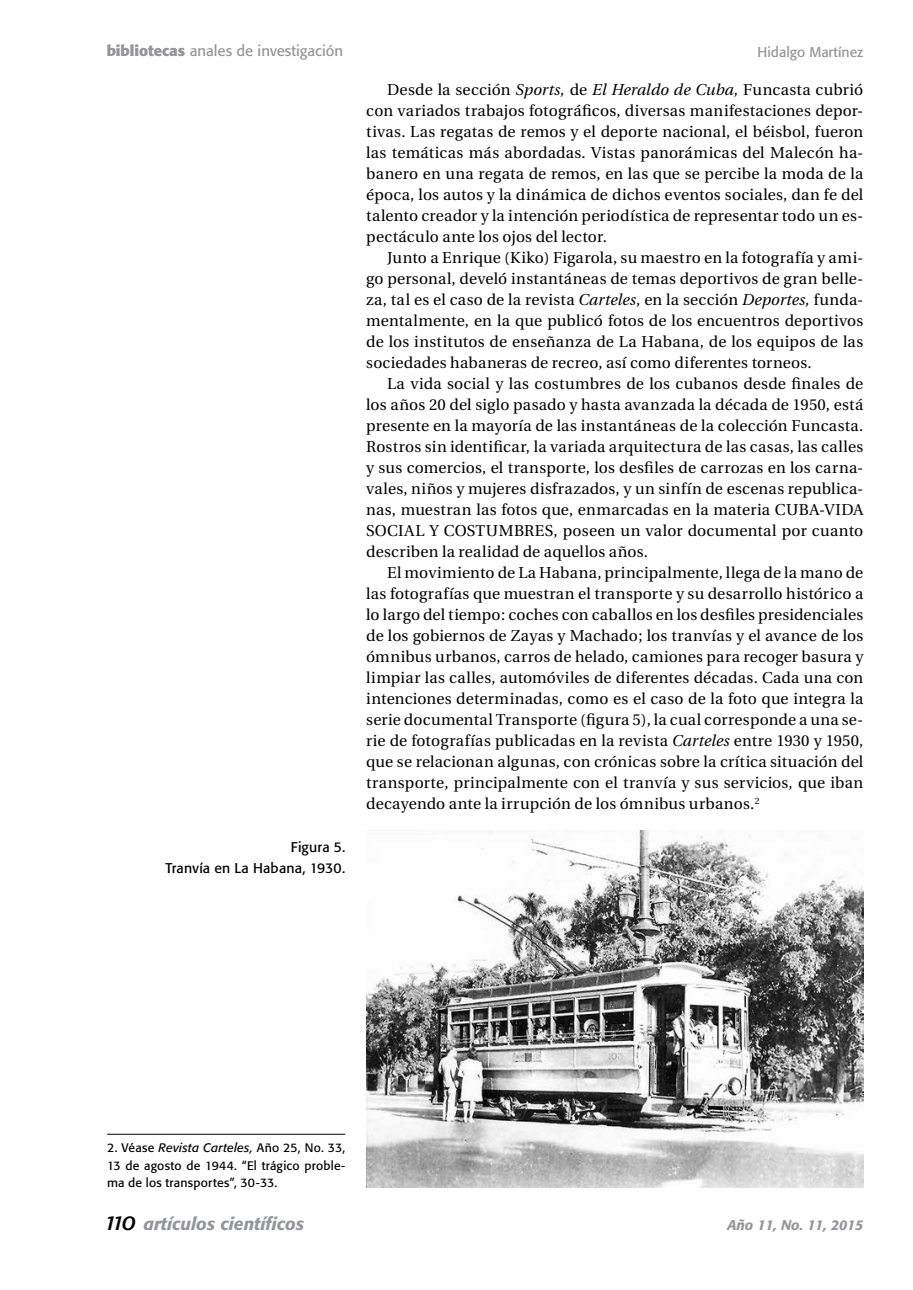
<style>
.page{position:relative;width:913px;height:1290px;background:#fff}
.page>*{position:absolute;margin:0;border:0;box-sizing:border-box;transform-origin:0 0}
.t1{font:italic 500 17.5px "Formata";color:#939598}
.t2{font:15.75px/21px "Utopia";letter-spacing:.01em;color:#000;text-align:justify}
.t3{font:14.88px "Formata";color:#939598}
.t4{font:14px/21px "Formata";letter-spacing:.015em;color:#000;text-align:right}
.t5{font:italic 500 14px "Formata";color:#939598}
.t6{font:14px "Formata";color:#939598}
.t7{font:12.25px/17.5px "Formata";letter-spacing:.015em;color:#000;text-align:justify}
.s1{font-weight:700}
.s2{font-style:italic}
</style>
<div class="page">
<img style="left:366px;top:830px;width:497px;height:357px">
<hr style="left:107px;top:1134px;width:238px;height:1px;background:#000">
<p class="t3" style="left:107px;top:42px;width:238px"><span class="s1">bibliotecas</span> anales de investigación</p>
<p class="t6" style="left:757px;top:43px;width:107px">Hidalgo Martínez</p>
<p class="t2" style="left:366px;top:80px;width:499px;text-indent:21px">Desde la sección <span class="s2">Sports,</span> de <span class="s2">El Heraldo de Cuba,</span> Funcasta cubrió con variados trabajos fotográficos, diversas manifestaciones depor&shy;tivas. Las regatas de remos y el deporte nacional, el béisbol, fueron las temáticas más abordadas. Vistas panorámicas del Malecón ha&shy;banero en una regata de remos, en las que se percibe la moda de la época, los autos y la dinámica de dichos eventos sociales, dan fe del talento creador y la intención periodística de representar todo un es&shy;pectáculo ante los ojos del lector.</p>
<p class="t2" style="left:366px;top:248px;width:499px;text-indent:21px">Junto a Enrique (Kiko) Figarola, su maestro en la fotografía y ami&shy;go personal, develó instantáneas de temas deportivos de gran belle&shy;za, tal es el caso de la revista <span class="s2">Carteles</span>, en la sección <span class="s2">Deportes,</span> funda&shy;mentalmente, en la que publicó fotos de los encuentros deportivos de los institutos de enseñanza de La Habana, de los equipos de las sociedades habaneras de recreo, así como diferentes torneos.</p>
<p class="t2" style="left:366px;top:374px;width:499px;text-indent:21px">La vida social y las costumbres de los cubanos desde finales de los años 20 del siglo pasado y hasta avanzada la década de 1950, está presente en la mayoría de las instantáneas de la colección Funcasta.<br>Rostros sin identificar, la variada arquitectura de las casas, las calles y sus comercios, el transporte, los desfiles de carrozas en los carna&shy;vales, niños y mujeres disfrazados, y un sinfín de escenas republica&shy;nas, muestran las fotos que, enmarcadas en la materia CUBA-VIDA SOCIAL Y COSTUMBRES, poseen un valor documental por cuanto describen la realidad de aquellos años.</p>
<p class="t2" style="left:366px;top:563px;width:499px;text-indent:21px">El movimiento de La Habana, principalmente, llega de la mano de las fotografías que muestran el transporte y su desarrollo histórico a lo largo del tiempo: coches con caballos en los desfiles presidenciales de los gobiernos de Zayas y Machado; los tranvías y el avance de los ómnibus urbanos, carros de helado, camiones para recoger basura y limpiar las calles, automóviles de diferentes décadas. Cada una con intenciones determinadas, como es el caso de la foto que integra la serie documental Transporte (figura 5), la cual corresponde a una se&shy;rie de fotografías publicadas en la revista <span class="s2">Carteles</span> entre 1930 y 1950, que se relacionan algunas, con crónicas sobre la crítica situación del transporte, principalmente con el tranvía y sus servicios, que iban decayendo ante la irrupción de los ómnibus urbanos.<sup>2</sup></p>
<p class="t4" style="left:165px;top:836px;width:181px">Figura 5.<br>Tranvía en La Habana, 1930.</p>
<p class="t7" style="left:107px;top:1139px;width:240px">2. Véase <span class="s2">Revista Carteles,</span> Año 25, No. 33, 13 de agosto de 1944. “El trágico proble&shy;ma de los transportes”, 30-33.</p>
<p class="t1" style="left:143px;top:1213px;width:162px">artículos científicos</p>
<p class="t5" style="left:727px;top:1216px;width:137px">Año 11, No. 11, 2015</p>
</div>
